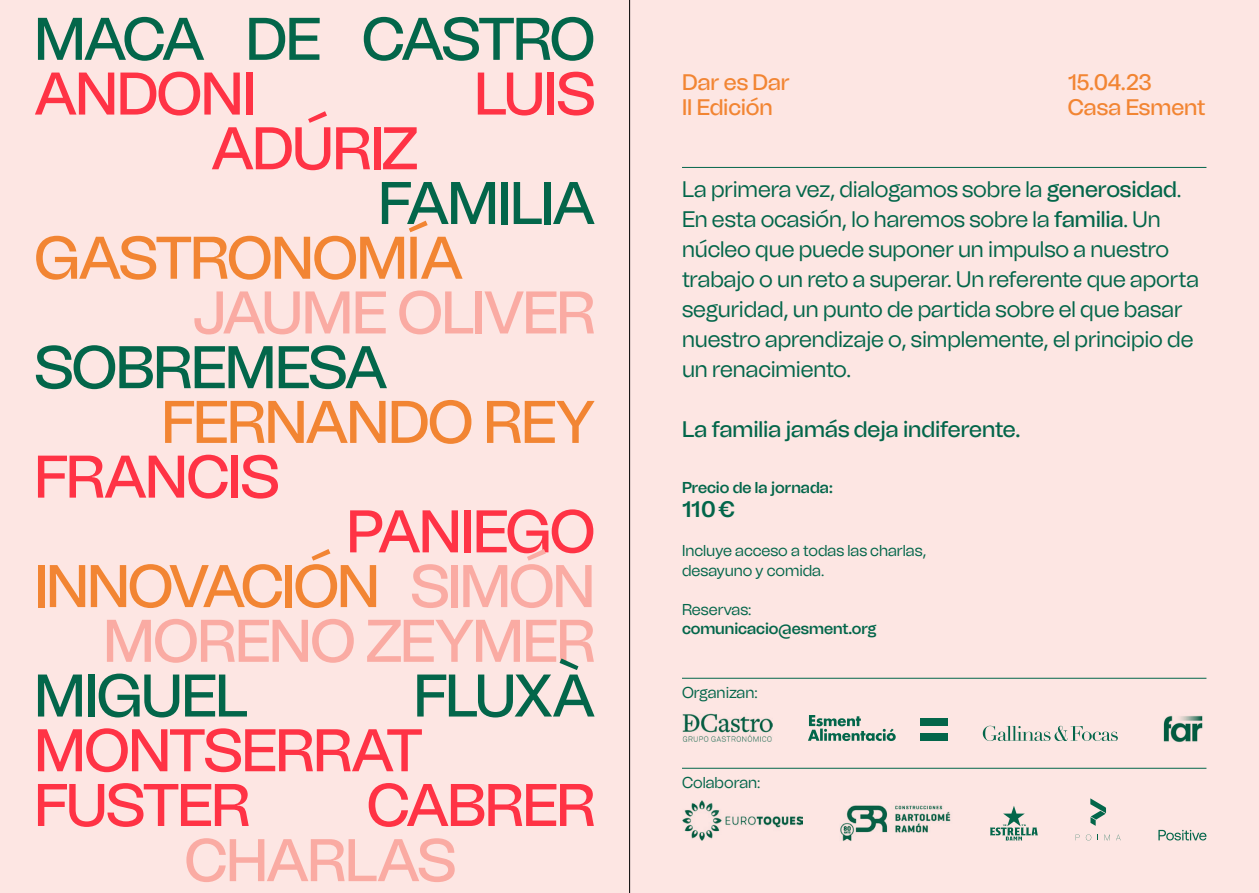
<style>
.page{position:relative;width:1259px;height:893px;background:#fde6e3}
.page>*{position:absolute;margin:0;border:0;box-sizing:border-box;transform-origin:0 0}
.t1{font:500 60px/54.8px "Tomato Grotesk";letter-spacing:-.035em;color:#faaba3;text-align:right}
.t2{font:500 60px/54.8px "Tomato Grotesk";letter-spacing:-.025em;color:#ff3345}
.t3{font:500 60px "Tomato Grotesk";letter-spacing:-.035em;color:#03664a}
.t4{font:500 60px "Tomato Grotesk";letter-spacing:-.025em;color:#f28533}
.t5{font:22.5px/30px "Tomato Grotesk";letter-spacing:-.005em;color:#03664a}
.t6{font:500 22.5px/25.5px "Tomato Grotesk";letter-spacing:-.005em;color:#f28533}
.t7{font:500 22.5px "Tomato Grotesk";letter-spacing:-.005em;color:#03664a}
.t8{font:600 22.5px "Tomato Grotesk";color:#03664a}
.t9{font:15.75px/19.5px "Tomato Grotesk";color:#03664a}
.t10{font:600 15.75px "Tomato Grotesk";color:#03664a}
.s1{color:#ff3345}
.s2{color:#f28533}
.s3{font-weight:500}
</style>
<div class="page">
<hr style="left:629px;top:0;width:1px;height:893px;background:#000">
<hr style="left:682px;top:167px;width:524px;height:1px;background:#03664a">
<hr style="left:682px;top:678px;width:524px;height:1px;background:#03664a">
<img style="left:682px;top:713px;width:90px;height:28px">
<div style="left:920px;top:717px;width:27px;height:8px;background:#03664a"></div>
<div style="left:920px;top:733px;width:27px;height:8px;background:#03664a"></div>
<svg style="left:808px;top:715px;width:87px;height:26px"></svg>
<svg style="left:982px;top:726px;width:135px;height:15px"></svg>
<img style="left:1163px;top:715px;width:40px;height:27px">
<hr style="left:682px;top:768px;width:524px;height:1px;background:#03664a">
<img style="left:682px;top:801px;width:120px;height:39px">
<img style="left:840px;top:805px;width:111px;height:36px">
<svg style="left:990px;top:806px;width:48px;height:34px"></svg>
<svg style="left:1090px;top:798px;width:16px;height:28px"></svg>
<svg style="left:1075px;top:834px;width:4px;height:6px"></svg>
<svg style="left:1086px;top:834px;width:5px;height:6px"></svg>
<svg style="left:1104px;top:834px;width:6px;height:6px"></svg>
<svg style="left:1116px;top:834px;width:4px;height:6px"></svg>
<svg style="left:1158px;top:830px;width:48px;height:10px"></svg>
<h1 class="t3" style="left:34px;top:1px;width:562px">MACA DE CASTRO</h1>
<h1 class="t2" style="left:34px;top:67px;width:223px">ANDONI</h1>
<h1 class="t2" style="left:474px;top:67px;width:123px">LUIS</h1>
<h1 class="t2" style="left:211px;top:122px;width:209px">ADÚRIZ</h1>
<h1 class="t3" style="left:378px;top:166px;width:219px">FAMILIA</h1>
<h1 class="t4" style="left:34px;top:220px;width:430px">GASTRONOMÍA</h1>
<h1 class="t1" style="left:193px;top:286px;width:404px">JAUME OLIVER</h1>
<h1 class="t3" style="left:34px;top:330px;width:355px">SOBREMESA</h1>
<h1 class="t4" style="left:161px;top:384px;width:435px">FERNANDO REY</h1>
<h1 class="t2" style="left:34px;top:450px;width:247px">FRANCIS</h1>
<h1 class="t1" style="left:34px;top:505px;width:562px"><span class="s1">PANIEGO<br></span><span class="s2">INNOVACIÓN</span> SIMÓN<br>MORENO ZEYMER</h1>
<h1 class="t3" style="left:34px;top:658px;width:215px">MIGUEL</h1>
<h1 class="t3" style="left:413px;top:658px;width:183px">FLUXÀ</h1>
<h1 class="t2" style="left:34px;top:724px;width:390px">MONTSERRAT<br>FUSTER</h1>
<h1 class="t2" style="left:367px;top:778px;width:230px">CABRER</h1>
<h1 class="t1" style="left:184px;top:834px;width:273px">CHARLAS</h1>
<p class="t6" style="left:682px;top:69px;width:109px">Dar es Dar<br>II Edición</p>
<p class="t6" style="left:1067px;top:69px;width:139px">15.04.23<br>Casa Esment</p>
<p class="t5" style="left:682px;top:175px;width:518px">La primera vez, dialogamos sobre la <span class="s3">generosidad</span>.<br>En esta ocasión, lo haremos sobre la <span class="s3">familia</span>. Un núcleo que puede suponer un impulso a nuestro trabajo o un reto a superar. Un referente que aporta seguridad, un punto de partida sobre el que basar nuestro aprendizaje o, simplemente, el principio de un renacimiento.</p>
<p class="t7" style="left:682px;top:415px;width:340px">La familia jamás deja indiferente.</p>
<p class="t10" style="left:682px;top:478px;width:152px">Precio de la jornada:</p>
<p class="t8" style="left:682px;top:495px;width:54px">110 €</p>
<p class="t9" style="left:682px;top:541px;width:246px">Incluye acceso a todas las charlas, desayuno y comida.</p>
<p class="t9" style="left:682px;top:600px;width:71px">Reservas:</p>
<p class="t10" style="left:682px;top:619px;width:196px">comunicacio@esment.org</p>
<p class="t9" style="left:682px;top:683px;width:77px">Organizan:</p>
<p class="t9" style="left:682px;top:773px;width:80px">Colaboran:</p>
</div>
